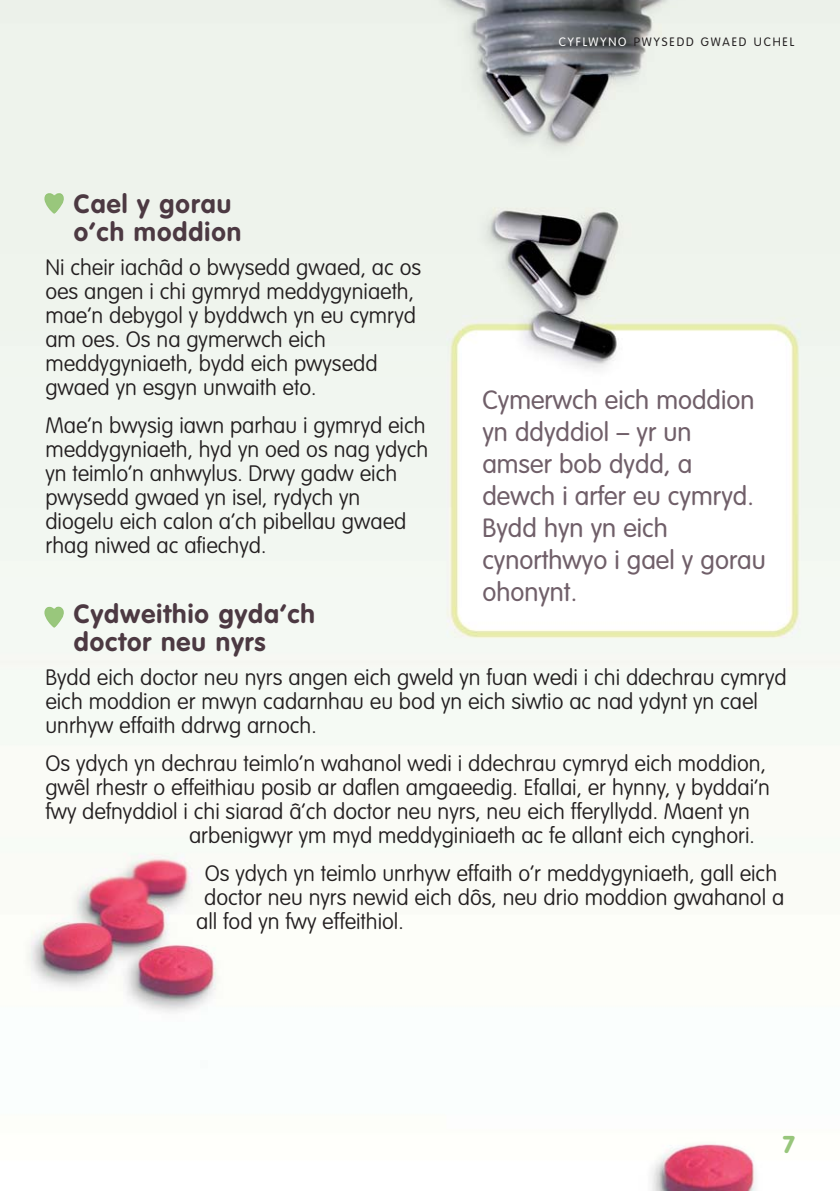
<style>
.page{position:relative;width:840px;height:1191px;background:#fff}
.page>*{position:absolute;margin:0;border:0;box-sizing:border-box;transform-origin:0 0}
.t1{font:300 26px/32px "VAG Rounded";color:#705f69}
.t2{font:700 26px/28px "VAG Rounded";letter-spacing:.04em;color:#4c3942}
.t3{font:900 24px "VAG Rounded";color:#98c67b}
.t4{font:100 22px/24px "VAG Rounded";color:#231f20}
.t5{font:300 12px "VAG Rounded";letter-spacing:.16em;color:#231f20}
.s1{color:#fff}
</style>
<div class="page">
<img style="left:0;top:0;width:839px;height:1191px">
<img style="left:44px;top:192px;width:20px;height:22px">
<img style="left:44px;top:606px;width:20px;height:21px">
<p class="t5" style="left:558px;top:37px;width:237px"><span class="s1">CYFLWYNO</span> PWYSEDD GWAED UCHEL</p>
<p class="t2" style="left:74px;top:191px;width:169px">Cael y gorau o’ch moddion</p>
<p class="t4" style="left:45px;top:256px;width:377px">Ni cheir iachâd o bwysedd gwaed, ac os oes angen i chi gymryd meddygyniaeth, mae’n debygol y byddwch yn eu cymryd am oes. Os na gymerwch eich meddygyniaeth, bydd eich pwysedd gwaed yn esgyn unwaith eto.</p>
<p class="t4" style="left:45px;top:414px;width:384px">Mae’n bwysig iawn parhau i gymryd eich meddygyniaeth, hyd yn oed os nag ydych yn teimlo’n anhwylus. Drwy gadw eich pwysedd gwaed yn isel, rydych yn diogelu eich calon a’ch pibellau gwaed rhag niwed ac afiechyd.</p>
<p class="t1" style="left:482px;top:385px;width:284px">Cymerwch eich moddion yn ddyddiol – yr un amser bob dydd, a dewch i arfer eu cymryd.<br>Bydd hyn yn eich cynorthwyo i gael y gorau ohonynt.</p>
<p class="t2" style="left:74px;top:601px;width:243px">Cydweithio gyda’ch doctor neu nyrs</p>
<p class="t4" style="left:45px;top:666px;width:742px">Bydd eich doctor neu nyrs angen eich gweld yn fuan wedi i chi ddechrau cymryd eich moddion er mwyn cadarnhau eu bod yn eich siwtio ac nad ydynt yn cael unrhyw effaith ddrwg arnoch.</p>
<p class="t4" style="left:45px;top:752px;width:721px">Os ydych yn dechrau teimlo’n wahanol wedi i ddechrau cymryd eich moddion,</p>
<p class="t4" style="left:45px;top:776px;width:725px">gwêl rhestr o effeithiau posib ar daflen amgaeedig. Efallai, er hynny, y byddai’n</p>
<p class="t4" style="left:45px;top:800px;width:705px">fwy defnyddiol i chi siarad â’ch doctor neu nyrs, neu eich fferyllydd. Maent yn</p>
<p class="t4" style="left:189px;top:824px;width:567px">arbenigwyr ym myd meddyginiaeth ac fe allant eich cynghori.</p>
<p class="t4" style="left:205px;top:862px;width:573px">Os ydych yn teimlo unrhyw effaith o’r meddygyniaeth, gall eich</p>
<p class="t4" style="left:204px;top:886px;width:581px">doctor neu nyrs newid eich dôs, neu drio moddion gwahanol a</p>
<p class="t4" style="left:196px;top:910px;width:209px">all fod yn fwy effeithiol.</p>
<p class="t3" style="left:782px;top:1134px;width:13px">7</p>
</div>
